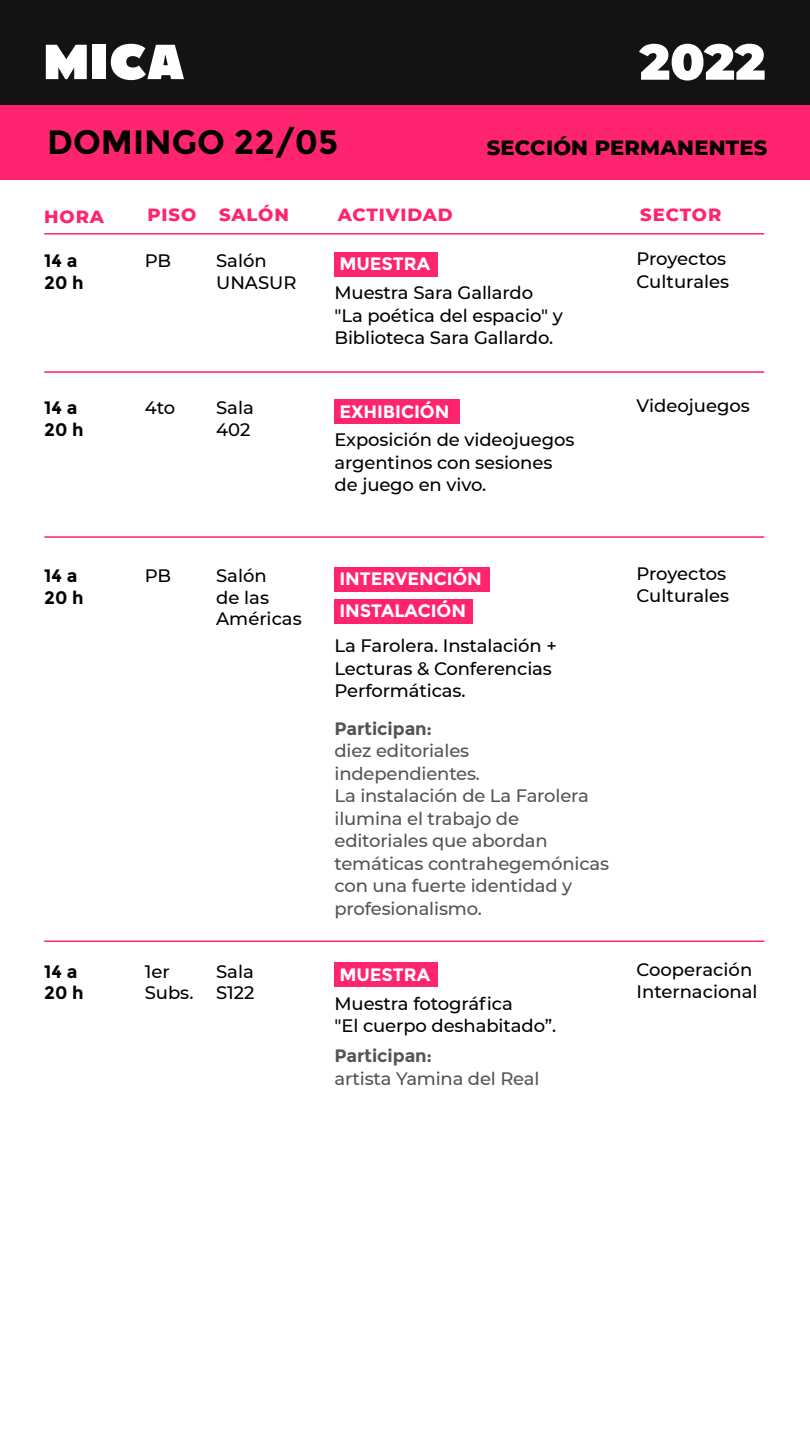
<style>
.page{position:relative;width:810px;height:1440px;background:#fff}
.page>*{position:absolute;margin:0;border:0;box-sizing:border-box;transform-origin:0 0}
.t1{font:900 50.25px "Montserrat";color:#fff}
.t2{font:700 33.75px "Montserrat";color:#000}
.t3{font:800 21px "Montserrat";letter-spacing:.01em;color:#000}
.t4{font:500 18px/22.5px "Montserrat";letter-spacing:-.005em;color:#000}
.t5{font:500 18px/22.5px "Montserrat";letter-spacing:-.01em;color:#555454}
.t6{font:700 18px/32.1px "Montserrat";letter-spacing:-.005em;color:#fff}
.t7{font:800 18px "Montserrat";letter-spacing:.05em;color:#ff2470}
.t8{font:700 18px/21.6px "Montserrat";color:#000}
.t9{font:700 18px "Montserrat";letter-spacing:-.005em;color:#555454}
</style>
<div class="page">
<div style="left:335px;top:252px;width:103px;height:25px;background:#ff2470"></div>
<div style="left:335px;top:567px;width:155px;height:25px;background:#ff2470"></div>
<div style="left:335px;top:599px;width:138px;height:25px;background:#ff2470"></div>
<hr style="left:44px;top:371px;width:720px;height:2px;background:#ff2470">
<hr style="left:44px;top:536px;width:720px;height:2px;background:#ff2470">
<hr style="left:44px;top:940px;width:720px;height:2px;background:#ff2470">
<div style="left:335px;top:399px;width:125px;height:25px;background:#ff2470"></div>
<div style="left:0;top:0;width:810px;height:105px;background:#141313"></div>
<svg style="left:46px;top:45px;width:41px;height:34px"></svg>
<div style="left:93px;top:45px;width:13px;height:34px;background:#fff"></div>
<svg style="left:111px;top:44px;width:73px;height:36px"></svg>
<div style="left:0;top:105px;width:810px;height:75px;background:#ff2470"></div>
<hr style="left:44px;top:233px;width:720px;height:2px;background:#ff2470">
<div style="left:335px;top:962px;width:103px;height:25px;background:#ff2470"></div>
<h1 class="t1" style="left:640px;top:24px;width:127px">2022</h1>
<h2 class="t2" style="left:47px;top:122px;width:293px">DOMINGO 22/05</h2>
<p class="t3" style="left:487px;top:132px;width:282px">SECCIÓN PERMANENTES</p>
<p class="t7" style="left:44px;top:203px;width:61px">HORA</p>
<p class="t7" style="left:148px;top:202px;width:50px">PISO</p>
<p class="t7" style="left:219px;top:202px;width:71px">SALÓN</p>
<p class="t7" style="left:338px;top:202px;width:117px">ACTIVIDAD</p>
<p class="t7" style="left:640px;top:202px;width:83px">SECTOR</p>
<p class="t8" style="left:44px;top:250px;width:41px">14 a<br>20 h</p>
<p class="t4" style="left:145px;top:249px;width:28px">PB</p>
<p class="t4" style="left:216px;top:249px;width:82px;line-height:21.6px">Salón<br>UNASUR</p>
<p class="t4" style="left:636px;top:247px;width:94px">Proyectos<br>Culturales</p>
<p class="t4" style="left:335px;top:281px;width:230px">Muestra Sara Gallardo "La poética del espacio" y<br>Biblioteca Sara Gallardo.</p>
<p class="t6" style="left:339px;top:248px;width:92px">MUESTRA</p>
<p class="t8" style="left:44px;top:397px;width:41px">14 a<br>20 h</p>
<p class="t4" style="left:145px;top:396px;width:32px">4to</p>
<p class="t4" style="left:216px;top:396px;width:39px;line-height:21.6px">Sala<br>402</p>
<p class="t4" style="left:636px;top:394px;width:115px">Videojuegos</p>
<p class="t4" style="left:335px;top:428px;width:241px">Exposición de videojuegos argentinos con sesiones de juego en vivo.</p>
<p class="t6" style="left:339px;top:395px;width:111px">EXHIBICIÓN</p>
<p class="t8" style="left:44px;top:565px;width:41px">14 a<br>20 h</p>
<p class="t4" style="left:145px;top:564px;width:28px">PB</p>
<p class="t4" style="left:216px;top:564px;width:87px;line-height:21.6px">Salón<br>de las<br>Américas</p>
<p class="t4" style="left:636px;top:562px;width:94px">Proyectos<br>Culturales</p>
<p class="t4" style="left:335px;top:634px;width:224px">La Farolera. Instalación +<br>Lecturas &amp; Conferencias<br>Performáticas.</p>
<p class="t9" style="left:335px;top:718px;width:99px">Participan:</p>
<p class="t5" style="left:335px;top:739px;width:276px">diez editoriales independientes.<br>La instalación de La Farolera ilumina el trabajo de editoriales que abordan temáticas contrahegemónicas con una fuerte identidad y profesionalismo.</p>
<p class="t6" style="left:339px;top:563px;width:144px">INTERVENCIÓN<br>INSTALACIÓN</p>
<p class="t8" style="left:44px;top:961px;width:41px">14 a<br>20 h</p>
<p class="t4" style="left:145px;top:960px;width:50px;line-height:21.6px">1er<br>Subs.</p>
<p class="t4" style="left:216px;top:960px;width:40px;line-height:21.6px">Sala<br>S122</p>
<p class="t4" style="left:636px;top:957px;width:123px">Cooperación<br>Internacional</p>
<p class="t4" style="left:335px;top:992px;width:223px">Muestra fotográfica<br>"El cuerpo deshabitado”.</p>
<p class="t9" style="left:335px;top:1045px;width:99px">Participan:</p>
<p class="t5" style="left:335px;top:1067px;width:206px">artista Yamina del Real</p>
<p class="t6" style="left:339px;top:959px;width:92px">MUESTRA</p>
</div>
